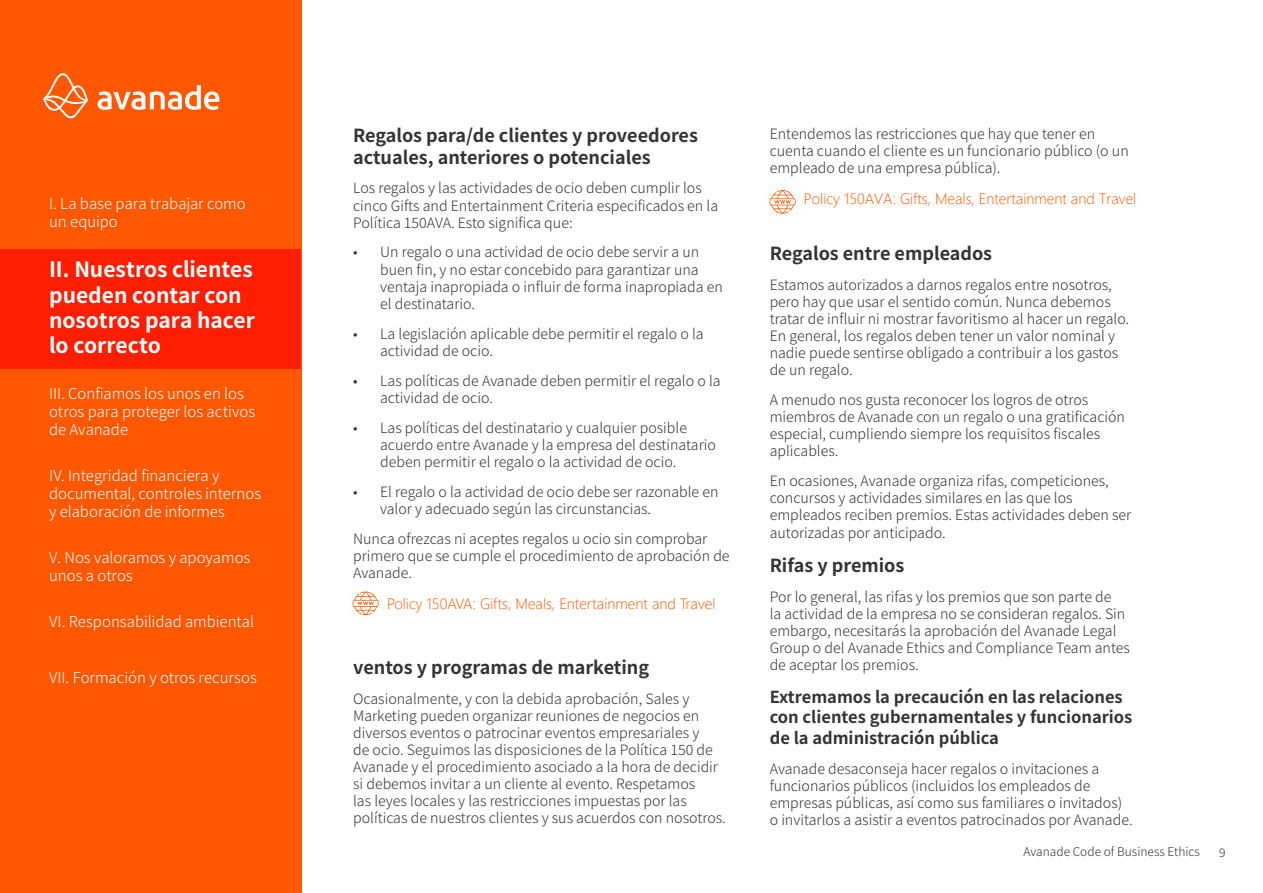
<style>
.page{position:relative;width:1263px;height:893px;background:#fff}
.page>*{position:absolute;margin:0;border:0;box-sizing:border-box;transform-origin:0 0}
.t1{font:700 21px/25.2px "Source Han Sans";color:#fff}
.t2{font:700 18px/21.6px "Source Han Sans";color:#333}
.t3{font:700 16.5px/19.8px "Source Han Sans";color:#333}
.t4{font:300 15px/18px "Source Han Sans";color:#fff}
.t5{font:300 15px "Segoe UI";color:#ff5800}
.t6{font:300 14.25px/17.1px "Source Han Sans";color:#333}
.t7{font:300 12px "Source Han Sans";color:#333}
</style>
<div class="page">
<div style="left:0;top:0;width:301px;height:893px;background:#ff5800"></div>
<svg style="left:98px;top:85px;width:121px;height:25px"></svg>
<svg style="left:43px;top:73px;width:45px;height:45px"></svg>
<svg style="left:353px;top:592px;width:26px;height:23px"></svg>
<svg style="left:770px;top:190px;width:26px;height:24px"></svg>
<div style="left:0;top:249px;width:301px;height:119px;background:#ff1e00"></div>
<p class="t4" style="left:49px;top:194px;width:198px">I. La base para trabajar como un equipo</p>
<h1 class="t1" style="left:49px;top:258px;width:207px">II. Nuestros clientes pueden contar con nosotros para hacer lo correcto</h1>
<p class="t4" style="left:49px;top:385px;width:207px">III. Confiamos los unos en los otros para proteger los activos de Avanade</p>
<p class="t4" style="left:49px;top:467px;width:214px">IV. Integridad financiera y documental, controles internos y elaboración de informes</p>
<p class="t4" style="left:49px;top:549px;width:203px">V. Nos valoramos y apoyamos unos a otros</p>
<p class="t4" style="left:49px;top:613px;width:206px">VI. Responsabilidad ambiental</p>
<p class="t4" style="left:49px;top:669px;width:209px">VII. Formación y otros recursos</p>
<p class="t2" style="left:353px;top:125px;width:346px">Regalos para/de clientes y proveedores actuales, anteriores o potenciales</p>
<p class="t6" style="left:353px;top:180px;width:366px">Los regalos y las actividades de ocio deben cumplir los cinco Gifts and Entertainment Criteria especificados en la<br>Política 150AVA. Esto significa que:</p>
<p class="t6" style="left:380px;top:244px;width:344px;text-indent:-27px">• Un regalo o una actividad de ocio debe servir a un buen fin, y no estar concebido para garantizar una ventaja inapropiada o influir de forma inapropiada en el destinatario.</p>
<p class="t6" style="left:380px;top:325px;width:325px;text-indent:-27px">• La legislación aplicable debe permitir el regalo o la actividad de ocio.</p>
<p class="t6" style="left:380px;top:372px;width:342px;text-indent:-27px">• Las políticas de Avanade deben permitir el regalo o la actividad de ocio.</p>
<p class="t6" style="left:380px;top:419px;width:337px;text-indent:-27px">• Las políticas del destinatario y cualquier posible acuerdo entre Avanade y la empresa del destinatario deben permitir el regalo o la actividad de ocio.</p>
<p class="t6" style="left:380px;top:483px;width:340px;text-indent:-27px">• El regalo o la actividad de ocio debe ser razonable en valor y adecuado según las circunstancias.</p>
<p class="t6" style="left:353px;top:530px;width:378px">Nunca ofrezcas ni aceptes regalos u ocio sin comprobar primero que se cumple el procedimiento de aprobación de<br>Avanade.</p>
<p class="t5" style="left:387px;top:592px;width:330px">Policy 150AVA: Gifts, Meals, Entertainment and Travel</p>
<p class="t2" style="left:353px;top:657px;width:298px">ventos y programas de marketing</p>
<p class="t6" style="left:353px;top:690px;width:374px">Ocasionalmente, y con la debida aprobación, Sales y Marketing pueden organizar reuniones de negocios en diversos eventos o patrocinar eventos empresariales y<br>de ocio. Seguimos las disposiciones de la Política 150 de Avanade y el procedimiento asociado a la hora de decidir si debemos invitar a un cliente al evento. Respetamos<br>las leyes locales y las restricciones impuestas por las políticas de nuestros clientes y sus acuerdos con nosotros.</p>
<p class="t6" style="left:770px;top:125px;width:361px">Entendemos las restricciones que hay que tener en cuenta cuando el cliente es un funcionario público (o un empleado de una empresa pública).</p>
<p class="t5" style="left:804px;top:187px;width:334px">Policy 150AVA: Gifts, Meals, Entertainment and Travel</p>
<p class="t2" style="left:770px;top:243px;width:224px">Regalos entre empleados</p>
<p class="t6" style="left:770px;top:276px;width:361px">Estamos autorizados a darnos regalos entre nosotros, pero hay que usar el sentido común. Nunca debemos tratar de influir ni mostrar favoritismo al hacer un regalo.<br>En general, los regalos deben tener un valor nominal y nadie puede sentirse obligado a contribuir a los gastos de un regalo.</p>
<p class="t6" style="left:770px;top:392px;width:357px">A menudo nos gusta reconocer los logros de otros miembros de Avanade con un regalo o una gratificación especial, cumpliendo siempre los requisitos fiscales aplicables.</p>
<p class="t6" style="left:770px;top:473px;width:363px">En ocasiones, Avanade organiza rifas, competiciones, concursos y actividades similares en las que los empleados reciben premios. Estas actividades deben ser autorizadas por anticipado.</p>
<p class="t2" style="left:770px;top:555px;width:136px">Rifas y premios</p>
<p class="t6" style="left:770px;top:588px;width:362px">Por lo general, las rifas y los premios que son parte de<br>la actividad de la empresa no se consideran regalos. Sin embargo, necesitarás la aprobación del Avanade Legal Group o del Avanade Ethics and Compliance Team antes de aceptar los premios.</p>
<p class="t3" style="left:770px;top:687px;width:364px">Extremamos la precaución en las relaciones con clientes gubernamentales y funcionarios</p>
<p class="t3" style="left:770px;top:728px;width:231px">de la administración pública</p>
<p class="t6" style="left:770px;top:760px;width:364px">Avanade desaconseja hacer regalos o invitaciones a funcionarios públicos (incluidos los empleados de empresas públicas, así como sus familiares o invitados) o invitarlos a asistir a eventos patrocinados por Avanade.</p>
<p class="t7" style="left:1023px;top:845px;width:178px">Avanade Code of Business Ethics</p>
<p class="t7" style="left:1219px;top:846px;width:8px">9</p>
</div>
